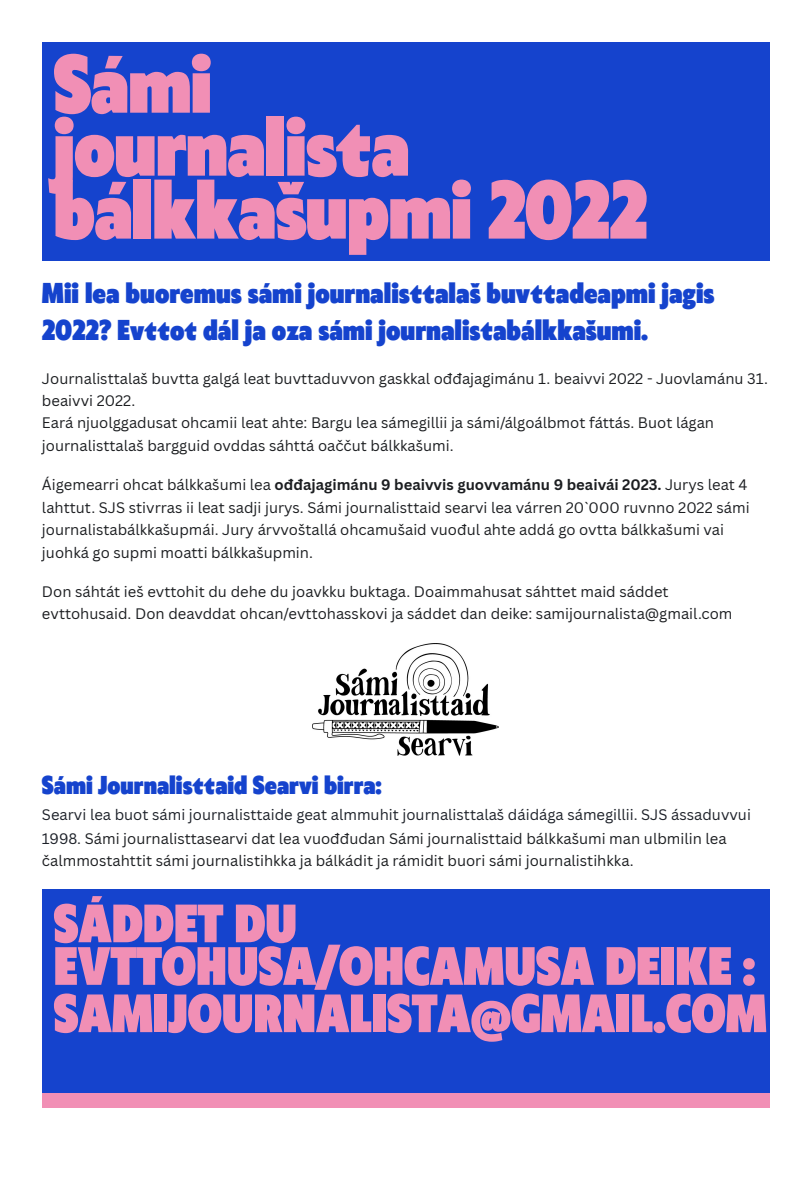
<style>
.page{position:relative;width:810px;height:1181px;background:#fff}
.page>*{position:absolute;margin:0;border:0;box-sizing:border-box;transform-origin:0 0}
.t1{font:900 77.1px "Klein Condensed";letter-spacing:-.01em;color:#f18fb5}
.t2{font:900 50.55px/42.6px "Klein Condensed";letter-spacing:-.005em;color:#f18fb5}
.t3{font:900 27px/37.3px "Klein Condensed";color:#1543cd}
.t4{font:900 24.3px "Klein Condensed";color:#1543cd}
.t5{font:14.85px/22.5px "Canva Sans";color:#1c1e21}
.s1{font-weight:700}
.s2{color:#1d2129}
</style>
<div class="page">
<div style="left:42px;top:42px;width:727px;height:218px;background:#1543cd"></div>
<img style="left:313px;top:643px;width:186px;height:112px">
<div style="left:42px;top:889px;width:727px;height:218px;background:#1543cd"></div>
<div style="left:42px;top:1093px;width:727px;height:14px;background:#f18fb5"></div>
<p class="t1" style="left:53px;top:45px;width:160px">Sámi</p>
<p class="t1" style="left:53px;top:108px;width:358px">journalista</p>
<p class="t1" style="left:53px;top:171px;width:596px">bálkkašupmi 2022</p>
<p class="t3" style="left:42px;top:276px;width:674px">Mii lea buoremus sámi journalisttalaš buvttadeapmi jagis<br>2022? Evttot dál ja oza sámi journalistabálkkašumi.</p>
<p class="t5" style="left:42px;top:367px;width:727px">Journalisttalaš buvtta galgá leat buvttaduvvon gaskkal ođđajagimánu 1. beaivvi 2022 - Juovlamánu 31. beaivvi 2022.<br>Eará njuolggadusat ohcamii leat ahte: Bargu lea sámegillii ja sámi/álgoálbmot fáttás. Buot lágan journalisttalaš bargguid ovddas sáhttá oaččut bálkkašumi.</p>
<p class="t5" style="left:42px;top:473px;width:709px">Áigemearri ohcat bálkkašumi lea <span class="s1">ođđajagimánu 9 beaivvis guovvamánu 9 beaivái 2023.</span> Jurys leat 4 lahttut. SJS stivrras ii leat sadji jurys. Sámi journalisttaid searvi lea várren 20`000 ruvnno 2022 sámi journalistabálkkašupmái. Jury árvvoštallá ohcamušaid vuođul ahte addá go ovtta bálkkašumi vai juohká go supmi moatti bálkkašupmin.</p>
<p class="t5" style="left:42px;top:580px;width:692px">Don sáhtát ieš evttohit du dehe du joavkku buktaga. Doaimmahusat sáhttet maid sáddet evttohusaid. Don deavddat ohcan/evttohasskovi ja sáddet dan deike: samijournalista@gmail.com</p>
<p class="t4" style="left:42px;top:772px;width:341px">Sámi Journalisttaid Searvi birra:</p>
<p class="t5" style="left:42px;top:803px;width:710px"><span class="s2">Searvi lea buot sámi journalisttaide geat almmuhit journalisttalaš dáidága sámegillii. SJS ássaduvvui<br>1998.</span> Sámi journalisttasearvi dat lea vuođđudan Sámi journalisttaid bálkkašumi man ulbmilin lea čalmmostahttit sámi journalistihkka ja bálkádit ja rámidit buori sámi journalistihkka.</p>
<p class="t2" style="left:54px;top:906px;width:703px">SÁDDET DU<br>EVTTOHUSA/OHCAMUSA DEIKE :</p>
<p class="t2" style="left:54px;top:996px;width:715px">SAMIJOURNALISTA@GMAIL.COM</p>
</div>
